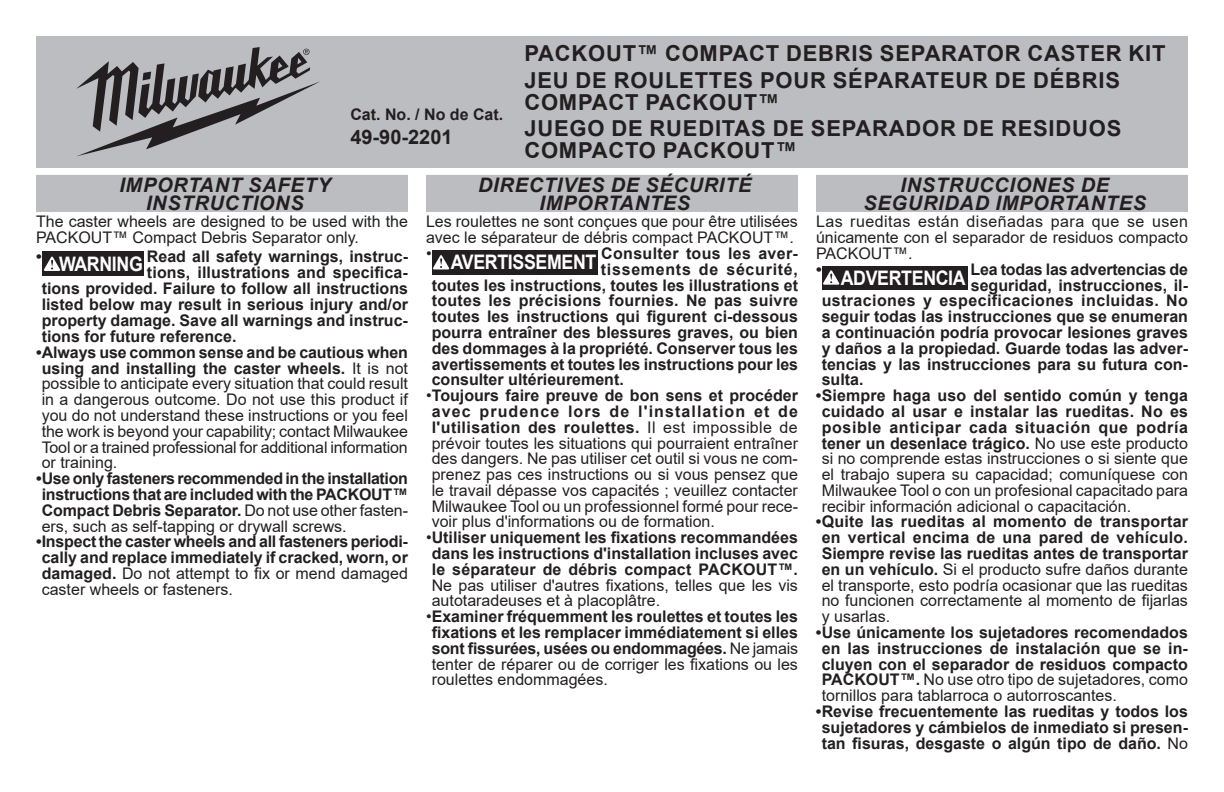
<style>
.page{position:relative;width:1224px;height:792px;background:#fff}
.page>*{position:absolute;margin:0;border:0;box-sizing:border-box;transform-origin:0 0}
.t1{font:700 22px/26.4px "Arial";letter-spacing:.035em;color:#231f20}
.t2{font:italic 700 20px/18px "Arial";letter-spacing:.035em;color:#231f20;text-align:center}
.t3{font:700 20px "Arial";letter-spacing:-.02em;color:#fff;scale:.89 1}
.t4{font:700 20px "Arial";color:#231f20}
.t5{font:700 16px/15.8px "Arial";color:#231f20;text-align:justify}
.t6{font:16px/15.8px "Arial";color:#231f20;text-align:justify}
.t7{font:700 16px "Arial";letter-spacing:.02em;color:#231f20}
.t8{font:700 16px "Arial";letter-spacing:.025em;color:#231f20}
.t9{font:700 16px "Arial";letter-spacing:.045em;color:#231f20}
.s1{font-size:20px;color:#fff}
.s2{font-weight:700}
.s3{font-weight:400}
</style>
<div class="page">
<div style="left:36px;top:36px;width:1152px;height:131px;background:#bcbdc0"></div>
<svg style="left:76px;top:47px;width:244px;height:109px"></svg>
<div style="left:36px;top:175px;width:372px;height:19px;background:#bcbdc0"></div>
<div style="left:36px;top:193px;width:372px;height:19px;background:#bcbdc0"></div>
<div style="left:42px;top:252px;width:102px;height:24px;background:#231f20"></div>
<svg style="left:44px;top:257px;width:16px;height:14px"></svg>
<div style="left:426px;top:175px;width:372px;height:19px;background:#bcbdc0"></div>
<div style="left:426px;top:193px;width:372px;height:19px;background:#bcbdc0"></div>
<div style="left:432px;top:250px;width:166px;height:24px;background:#231f20"></div>
<svg style="left:433px;top:255px;width:16px;height:14px"></svg>
<div style="left:816px;top:175px;width:372px;height:19px;background:#bcbdc0"></div>
<div style="left:816px;top:193px;width:372px;height:19px;background:#bcbdc0"></div>
<div style="left:822px;top:266px;width:146px;height:24px;background:#231f20"></div>
<svg style="left:823px;top:270px;width:16px;height:15px"></svg>
<p class="t5" style="left:350px;top:107px;width:154px">Cat. No. / No de Cat.</p>
<p class="t4" style="left:350px;top:123px;width:104px">49-90-2201</p>
<h1 class="t1" style="left:524px;top:41px;width:643px">PACKOUT™ COMPACT DEBRIS SEPARATOR CASTER KIT<br>JEU DE ROULETTES POUR SÉPARATEUR DE DÉBRIS</h1>
<h1 class="t1" style="left:524px;top:89px;width:598px">COMPACT PACKOUT™<br>JUEGO DE RUEDITAS DE SEPARADOR DE RESIDUOS</h1>
<h1 class="t1" style="left:524px;top:137px;width:274px">COMPACTO PACKOUT™</h1>
<p class="t2" style="left:119px;top:176px;width:213px">IMPORTANT SAFETY<br>INSTRUCTIONS</p>
<p class="t6" style="left:36px;top:214px;width:374px">The caster wheels are designed to be used with the<br>PACKOUT™ Compact Debris Separator only.</p>
<p class="t5" style="left:36px;top:249px;width:374px">• <span class="s1">WARNING</span> Read all safety warnings, instruc-</p>
<p class="t5" style="left:147px;top:265px;width:262px">tions, illustrations and specifica-</p>
<p class="t5" style="left:42px;top:281px;width:368px">tions provided. Failure to follow all instructions</p>
<p class="t5" style="left:42px;top:297px;width:368px">listed below may result in serious injury and/or</p>
<p class="t5" style="left:42px;top:313px;width:368px">property damage. Save all warnings and instruc-</p>
<p class="t5" style="left:42px;top:329px;width:196px">tions for future reference.</p>
<p class="t6" style="left:42px;top:344px;width:368px;text-indent:-6px"><span class="s2">•Always use common sense and be cautious when using and installing the caster wheels.</span> It is not possible to anticipate every situation that could result in a dangerous outcome. Do not use this product if you do not understand these instructions or you feel the work is beyond your capability; contact Milwaukee Tool or a trained professional for additional information or training.</p>
<p class="t5" style="left:42px;top:471px;width:368px;text-indent:-6px">•Use only fasteners recommended in the installation instructions that are included with the PACKOUT™ Compact Debris Separator. <span class="s3">Do not use other fasten&shy;ers, such as self-tapping or drywall screws.</span></p>
<p class="t5" style="left:42px;top:534px;width:368px;text-indent:-6px">•Inspect the caster wheels and all fasteners periodi&shy;cally and replace immediately if cracked, worn, or damaged. <span class="s3">Do not attempt to fix or mend damaged caster wheels or fasteners.</span></p>
<p class="t2" style="left:478px;top:176px;width:275px">DIRECTIVES DE SÉCURITÉ<br>IMPORTANTES</p>
<p class="t6" style="left:426px;top:214px;width:373px;text-align:left">Les roulettes ne sont conçues que pour être utilisées avec le séparateur de débris compact PACKOUT™. •</p>
<p class="t3" style="left:451px;top:249px;width:165px">AVERTISSEMENT</p>
<p class="t7" style="left:601px;top:242px;width:198px">Consulter tous les aver-</p>
<p class="t9" style="left:601px;top:258px;width:198px">tissements de sécurité,</p>
<p class="t5" style="left:432px;top:277px;width:368px">toutes les instructions, toutes les illustrations et</p>
<p class="t7" style="left:432px;top:289px;width:368px">toutes les précisions fournies. Ne pas suivre</p>
<p class="t5" style="left:432px;top:309px;width:368px">toutes les instructions qui figurent ci-dessous</p>
<p class="t5" style="left:432px;top:325px;width:368px">pourra entraîner des blessures graves, ou bien</p>
<p class="t5" style="left:432px;top:340px;width:368px">des dommages à la propriété. Conserver tous les</p>
<p class="t5" style="left:432px;top:356px;width:368px">avertissements et toutes les instructions pour les</p>
<p class="t5" style="left:432px;top:372px;width:194px">consulter ultérieurement.</p>
<p class="t6" style="left:432px;top:388px;width:368px;text-indent:-6px">•<span class="s2">Toujours faire preuve de bon sens et procéder avec prudence lors de l'installation et de l'utilisation des roulettes.</span> Il est impossible de prévoir toutes les situations qui pourraient entraîner des dangers. Ne pas utiliser cet outil si vous ne com&shy;prenez pas ces instructions ou si vous pensez que le travail dépasse vos capacités ; veuillez contacter Milwaukee Tool ou un professionnel formé pour rece&shy;voir plus d'informations ou de formation.</p>
<p class="t5" style="left:426px;top:530px;width:374px;text-align:center"><span class="s3">•</span>Utiliser uniquement les fixations recommandées dans les instructions d'installation incluses avec le séparateur de débris compact PACKOUT™.</p>
<p class="t6" style="left:432px;top:577px;width:368px">Ne pas utiliser d'autres fixations, telles que les vis autotaradeuses et à placoplâtre.</p>
<p class="t5" style="left:432px;top:609px;width:368px;text-indent:-6px"><span class="s3">•</span>Examiner fréquemment les roulettes et toutes les fixations et les remplacer immédiatement si elles sont fissurées, usées ou endommagées. <span class="s3">Ne jamais tenter de réparer ou de corriger les fixations ou les roulettes endommagées.</span></p>
<p class="t2" style="left:864px;top:176px;width:284px">INSTRUCCIONES DE<br>SEGURIDAD IMPORTANTES</p>
<p class="t6" style="left:816px;top:214px;width:374px">Las rueditas están diseñadas para que se usen únicamente con el separador de residuos compacto PACKOUT™.</p>
<p class="t5" style="left:816px;top:261px;width:7px">•</p>
<p class="t3" style="left:841px;top:264px;width:142px">ADVERTENCIA</p>
<p class="t5" style="left:971px;top:261px;width:219px">Lea todas las advertencias de</p>
<p class="t5" style="left:971px;top:277px;width:219px">seguridad, instrucciones, il-</p>
<p class="t8" style="left:822px;top:289px;width:368px">ustraciones y especificaciones incluidas. No</p>
<p class="t5" style="left:822px;top:309px;width:368px">seguir todas las instrucciones que se enumeran</p>
<p class="t5" style="left:822px;top:325px;width:368px">a continuación podría provocar lesiones graves</p>
<p class="t5" style="left:822px;top:340px;width:368px">y daños a la propiedad. Guarde todas las adver-</p>
<p class="t5" style="left:822px;top:356px;width:368px">tencias y las instrucciones para su futura con-</p>
<p class="t5" style="left:822px;top:372px;width:43px">sulta.</p>
<p class="t6" style="left:822px;top:388px;width:368px;text-indent:-6px"><span class="s2">•Siempre haga uso del sentido común y tenga cuidado al usar e instalar las rueditas. No es posible anticipar cada situación que podría tener un desenlace trágico.</span> No use este producto si no comprende estas instrucciones o si siente que el trabajo supera su capacidad; comuníquese con Milwaukee Tool o con un profesional capacitado para recibir información adicional o capacitación.</p>
<p class="t5" style="left:822px;top:514px;width:368px;text-indent:-6px">•Quite las rueditas al momento de transportar en vertical encima de una pared de vehículo.<br>Siempre revise las rueditas antes de transportar en un vehículo. <span class="s3">Si el producto sufre daños durante el transporte, esto podría ocasionar que las rueditas no funcionen correctamente al momento de fijarlas y usarlas.</span></p>
<p class="t5" style="left:822px;top:625px;width:368px;text-indent:-6px">•Use únicamente los sujetadores recomendados en las instrucciones de instalación que se in&shy;cluyen con el separador de residuos compacto PACKOUT™. <span class="s3">No use otro tipo de sujetadores, como tornillos para tablarroca o autorroscantes.</span></p>
<p class="t5" style="left:816px;top:704px;width:374px;text-align:center">•Revise frecuentemente las rueditas y todos los sujetadores y cámbielos de inmediato si presen&shy;tan fisuras, desgaste o algún tipo de daño. <span class="s3">No</span></p>
</div>
